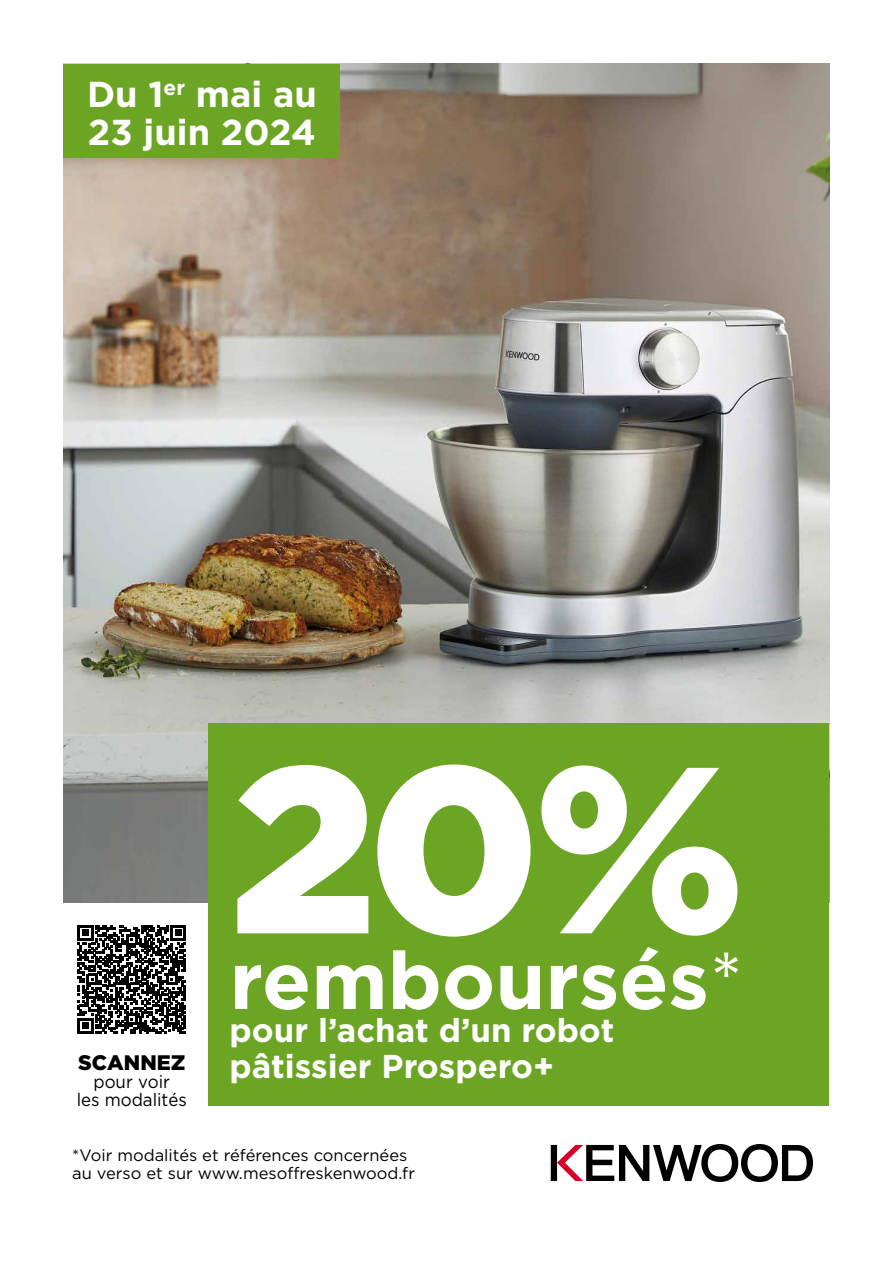
<style>
.page{position:relative;width:893px;height:1263px;background:#fff}
.page>*{position:absolute;margin:0;border:0;box-sizing:border-box;transform-origin:0 0}
.t1{font:900 236.4px "Gotham";color:#fff}
.t2{font:700 80.4px "Gotham";color:#fff}
.t3{font:700 36px/37.5px "Gotham";color:#fff}
.t4{font:700 33px/36px "Gotham";color:#fff}
.t5{font:900 21px "Gotham";color:#000}
.t6{font:18px/18px "Gotham";color:#000;text-align:center;scale:.94 1}
.t7{font:16.5px/18px "Gotham";color:#000}
.s1{font-weight:400}
</style>
<div class="page">
<img style="left:64px;top:64px;width:765px;height:839px">
<div style="left:551px;top:1145px;width:6px;height:36px;background:#000"></div>
<svg style="left:557px;top:1144px;width:256px;height:38px"></svg>
<div style="left:64px;top:64px;width:276px;height:93px;background:#6ca524"></div>
<div style="left:208px;top:723px;width:621px;height:383px;background:#6ca524"></div>
<svg style="left:78px;top:925px;width:108px;height:108px"></svg>
<h3 class="t3" style="left:87px;top:75px;width:231px">Du 1<sup>er</sup> mai au<br>23 juin 2024</h3>
<p class="t5" style="left:78px;top:1048px;width:109px">SCANNEZ</p>
<p class="t6" style="left:77px;top:1072px;width:119px">pour voir<br>les modalités</p>
<h1 class="t1" style="left:230px;top:687px;width:518px">20%</h1>
<h2 class="t2" style="left:230px;top:927px;width:515px">remboursés<span class="s1">*</span></h2>
<h3 class="t4" style="left:230px;top:1012px;width:386px">pour l’achat d’un robot pâtissier Prospero+</h3>
<p class="t7" style="left:72px;top:1145px;width:344px">*Voir modalités et références concernées au verso et sur www.mesoffreskenwood.fr</p>
</div>
